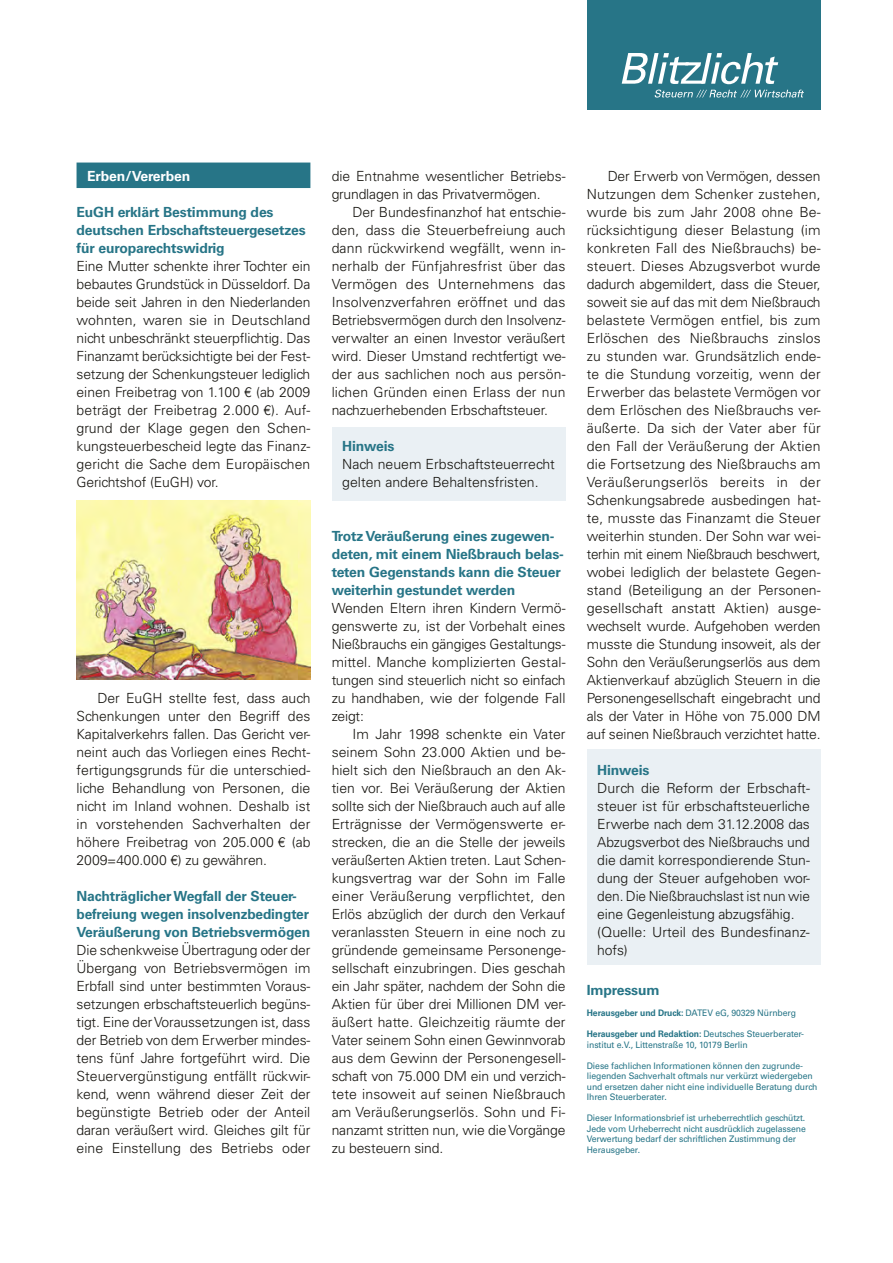
<style>
.page{position:relative;width:893px;height:1263px;background:#fff}
.page>*{position:absolute;margin:0;border:0;box-sizing:border-box;transform-origin:0 0}
.t1{font:300 13.95px/18px "Univers LT Std";letter-spacing:-.01em;color:#16140f}
.t2{font:300 13.95px "Univers LT Std";letter-spacing:.01em;color:#16140f}
.t3{font:700 13.95px "Univers LT Std";letter-spacing:-.01em;color:#277587}
.t4{font:700 13.95px "Univers LT Std";letter-spacing:-.01em;color:#fff}
.t5{font:9px/10.5px "Univers LT Std";letter-spacing:-.01em;color:#277587;scale:.96 1}
.s1{font-weight:700;color:#277587}
.s2{font-weight:700}
</style>
<div class="page">
<div style="left:587px;top:0;width:234px;height:110px;background:#277587"></div>
<svg style="left:622px;top:53px;width:156px;height:31px"></svg>
<svg style="left:655px;top:90px;width:149px;height:8px"></svg>
<div style="left:77px;top:163px;width:233px;height:25px;background:#277587"></div>
<div style="left:587px;top:749px;width:233px;height:215px;background:#eaf0f4"></div>
<img style="left:76px;top:501px;width:234px;height:179px">
<div style="left:332px;top:427px;width:234px;height:74px;background:#eaf0f4"></div>
<p class="t4" style="left:87px;top:167px;width:105px">Erben/Vererben</p>
<p class="t1" style="left:77px;top:203px;width:235px"><span class="s1">EuGH erklärt Bestimmung des deutschen Erbschaftsteuergesetzes für europarechtswidrig<br></span>Eine Mutter schenkte ihrer Tochter ein bebautes Grundstück in Düsseldorf. Da beide seit Jahren in den Niederlanden wohnten, waren sie in Deutschland nicht unbeschränkt steuerpflichtig. Das Finanzamt berücksichtigte bei der Fest&shy;setzung der Schenkungsteuer lediglich einen Freibetrag von 1.100 € (ab 2009 beträgt der Freibetrag 2.000 €). Auf&shy;grund der Klage gegen den Schen&shy;kungsteuerbescheid legte das Finanz&shy;gericht die Sache dem Europäischen Gerichtshof (EuGH) vor.</p>
<p class="t1" style="left:77px;top:689px;width:235px;text-align:justify;text-indent:21px">Der EuGH stellte fest, dass auch Schenkungen unter den Begriff des Kapitalverkehrs fallen. Das Gericht ver&shy;neint auch das Vorliegen eines Recht&shy;fertigungsgrunds für die unterschied&shy;liche Behandlung von Personen, die nicht im Inland wohnen. Deshalb ist in vorstehenden Sachverhalten der höhere Freibetrag von 205.000 € (ab 2009=400.000 €) zu gewähren.</p>
<p class="t1" style="left:77px;top:887px;width:235px"><span class="s1">Nachträglicher Wegfall der Steuer&shy;befreiung wegen insolvenzbedingter Veräußerung von Betriebsvermögen </span>Die schenkweise Übertragung oder der Übergang von Betriebsvermögen im Erbfall sind unter bestimmten Voraus&shy;setzungen erbschaftsteuerlich begüns&shy;tigt. Eine der Voraussetzungen ist, dass der Betrieb von dem Erwerber mindes&shy;tens fünf Jahre fortgeführt wird. Die Steuervergünstigung entfällt rückwir&shy;kend, wenn während dieser Zeit der begünstigte Betrieb oder der Anteil daran veräußert wird. Gleiches gilt für eine Einstellung des Betriebs oder</p>
<p class="t1" style="left:332px;top:167px;width:235px">die Entnahme wesentlicher Betriebs-</p>
<p class="t1" style="left:332px;top:185px;width:211px">grundlagen in das Privatvermögen.</p>
<p class="t1" style="left:352px;top:203px;width:215px">Der Bundesfinanzhof hat entschie-</p>
<p class="t2" style="left:332px;top:221px;width:235px">den, dass die Steuerbefreiung auch</p>
<p class="t2" style="left:332px;top:239px;width:235px">dann rückwirkend wegfällt, wenn in-</p>
<p class="t2" style="left:332px;top:257px;width:235px">nerhalb der Fünfjahresfrist über das</p>
<p class="t2" style="left:332px;top:275px;width:235px">Vermögen des Unternehmens das</p>
<p class="t2" style="left:332px;top:293px;width:235px">Insolvenzverfahren eröffnet und das</p>
<p class="t1" style="left:332px;top:311px;width:235px">Betriebsvermögen durch den Insolvenz -</p>
<p class="t1" style="left:332px;top:329px;width:235px">verwalter an einen Investor veräußert</p>
<p class="t1" style="left:332px;top:347px;width:235px">wird. Dieser Umstand rechtfertigt we-</p>
<p class="t2" style="left:332px;top:365px;width:235px">der aus sachlichen noch aus persön-</p>
<p class="t2" style="left:332px;top:383px;width:235px">lichen Gründen einen Erlass der nun</p>
<p class="t1" style="left:332px;top:401px;width:218px">nachzuerhebenden Erbschaftsteuer.</p>
<p class="t1" style="left:342px;top:437px;width:214px"><span class="s1">Hinweis<br></span>Nach neuem Erbschaftsteuerrecht gelten andere Behaltensfristen.</p>
<p class="t3" style="left:332px;top:527px;width:224px">Trotz Veräußerung eines zugewen-</p>
<p class="t3" style="left:332px;top:545px;width:234px">deten, mit einem Nießbrauch belas-</p>
<p class="t3" style="left:332px;top:563px;width:231px">teten Gegenstands kann die Steuer</p>
<p class="t3" style="left:332px;top:581px;width:185px">weiterhin gestundet werden</p>
<p class="t1" style="left:332px;top:599px;width:235px">Wenden Eltern ihren Kindern Vermö-</p>
<p class="t1" style="left:332px;top:617px;width:235px">genswerte zu, ist der Vorbehalt eines</p>
<p class="t1" style="left:332px;top:635px;width:235px">Nießbrauchs ein gängiges Gestaltungs-</p>
<p class="t2" style="left:332px;top:653px;width:235px">mittel. Manche komplizierten Gestal-</p>
<p class="t1" style="left:332px;top:671px;width:235px">tungen sind steuerlich nicht so einfach</p>
<p class="t1" style="left:332px;top:689px;width:235px">zu handhaben, wie der folgende Fall</p>
<p class="t1" style="left:332px;top:707px;width:34px">zeigt:</p>
<p class="t1" style="left:352px;top:725px;width:215px">Im Jahr 1998 schenkte ein Vater</p>
<p class="t1" style="left:332px;top:743px;width:235px">seinem Sohn 23.000 Aktien und be-</p>
<p class="t1" style="left:332px;top:761px;width:235px">hielt sich den Nießbrauch an den Ak-</p>
<p class="t1" style="left:332px;top:779px;width:235px">tien vor. Bei Veräußerung der Aktien</p>
<p class="t1" style="left:332px;top:797px;width:235px">sollte sich der Nießbrauch auch auf alle</p>
<p class="t1" style="left:332px;top:815px;width:235px">Erträgnisse der Vermögenswerte er-</p>
<p class="t1" style="left:332px;top:833px;width:235px">strecken, die an die Stelle der jeweils</p>
<p class="t1" style="left:332px;top:851px;width:235px">veräußerten Aktien treten. Laut Schen-</p>
<p class="t1" style="left:332px;top:869px;width:235px">kungsvertrag war der Sohn im Falle</p>
<p class="t2" style="left:332px;top:887px;width:235px">einer Veräußerung verpflichtet, den</p>
<p class="t1" style="left:332px;top:905px;width:235px">Erlös abzüglich der durch den Verkauf</p>
<p class="t1" style="left:332px;top:923px;width:235px">veranlassten Steuern in eine noch zu</p>
<p class="t1" style="left:332px;top:941px;width:235px">gründende gemeinsame Personenge-</p>
<p class="t1" style="left:332px;top:959px;width:235px">sellschaft einzubringen. Dies geschah</p>
<p class="t1" style="left:332px;top:977px;width:235px">ein Jahr später, nachdem der Sohn die</p>
<p class="t1" style="left:332px;top:995px;width:235px">Aktien für über drei Millionen DM ver-</p>
<p class="t2" style="left:332px;top:1013px;width:235px">äußert hatte. Gleichzeitig räumte der</p>
<p class="t1" style="left:332px;top:1031px;width:235px">Vater seinem Sohn einen Gewinnvorab</p>
<p class="t1" style="left:332px;top:1049px;width:235px">aus dem Gewinn der Personengesell-</p>
<p class="t1" style="left:332px;top:1067px;width:235px">schaft von 75.000 DM ein und verzich-</p>
<p class="t2" style="left:332px;top:1085px;width:235px">tete insoweit auf seinen Nießbrauch</p>
<p class="t2" style="left:332px;top:1103px;width:235px">am Veräußerungserlös. Sohn und Fi-</p>
<p class="t1" style="left:332px;top:1121px;width:235px">nanzamt stritten nun, wie die Vorgänge</p>
<p class="t1" style="left:332px;top:1139px;width:113px">zu besteuern sind.</p>
<p class="t1" style="left:587px;top:167px;width:235px;text-align:justify;text-indent:21px">Der Erwerb von Vermögen, dessen Nutzungen dem Schenker zustehen, wurde bis zum Jahr 2008 ohne Be&shy;rücksichtigung dieser Belastung (im konkreten Fall des Nießbrauchs) be&shy;steuert. Dieses Abzugsverbot wurde dadurch abgemildert, dass die Steuer, soweit sie auf das mit dem Nießbrauch belastete Vermögen entfiel, bis zum Erlöschen des Nießbrauchs zinslos zu stunden war. Grundsätzlich ende&shy;te die Stundung vorzeitig, wenn der Erwerber das belastete Vermögen vor dem Erlöschen des Nießbrauchs ver&shy;äußerte. Da sich der Vater aber für den Fall der Veräußerung der Aktien die Fortsetzung des Nießbrauchs am Veräußerungserlös bereits in der Schenkungsabrede ausbedingen hat&shy;te, musste das Finanzamt die Steuer weiterhin stunden. Der Sohn war wei&shy;terhin mit einem Nießbrauch beschwert, wobei lediglich der belastete Gegen&shy;stand (Beteiligung an der Personen&shy;gesellschaft anstatt Aktien) ausge&shy;wechselt wurde. Aufgehoben werden musste die Stundung insoweit, als der Sohn den Veräußerungserlös aus dem Aktien verkauf abzüglich Steuern in die Personengesellschaft eingebracht und als der Vater in Höhe von 75.000 DM auf seinen Nießbrauch verzichtet hatte.</p>
<p class="t1" style="left:597px;top:761px;width:214px"><span class="s1">Hinweis<br></span>Durch die Reform der Erbschaft&shy;steuer ist für erbschaftsteuerliche<br>Erwerbe nach dem 31.12.2008 das<br>Abzugsverbot des Nießbrauchs und die damit korrespondierende Stun&shy;dung der Steuer aufgehoben wor&shy;den. Die Nießbrauchslast ist nun wie eine Gegenleistung abzugsfähig. (Quelle: Urteil des Bundesfinanz&shy;hofs)</p>
<p class="t3" style="left:587px;top:982px;width:74px">Impressum</p>
<p class="t5" style="left:587px;top:1008px;width:219px"><span class="s2">Herausgeber und Druck:</span> DATEV eG, 90329 Nürnberg</p>
<p class="t5" style="left:587px;top:1029px;width:228px"><span class="s2">Herausgeber und Redaktion:</span> Deutsches Steuerberater&shy;institut e.V., Littenstraße 10, 10179 Berlin</p>
<p class="t5" style="left:587px;top:1060px;width:242px">Diese fachlichen Informationen können den zugrunde&shy;liegenden Sachverhalt oftmals nur verkürzt wiedergeben und ersetzen daher nicht eine individuelle Beratung durch Ihren Steuerberater.</p>
<p class="t5" style="left:587px;top:1113px;width:230px">Dieser Informationsbrief ist urheberrechtlich geschützt.<br>Jede vom Urheberrecht nicht ausdrücklich zugelassene Verwertung bedarf der schriftlichen Zustimmung der Herausgeber.</p>
</div>
